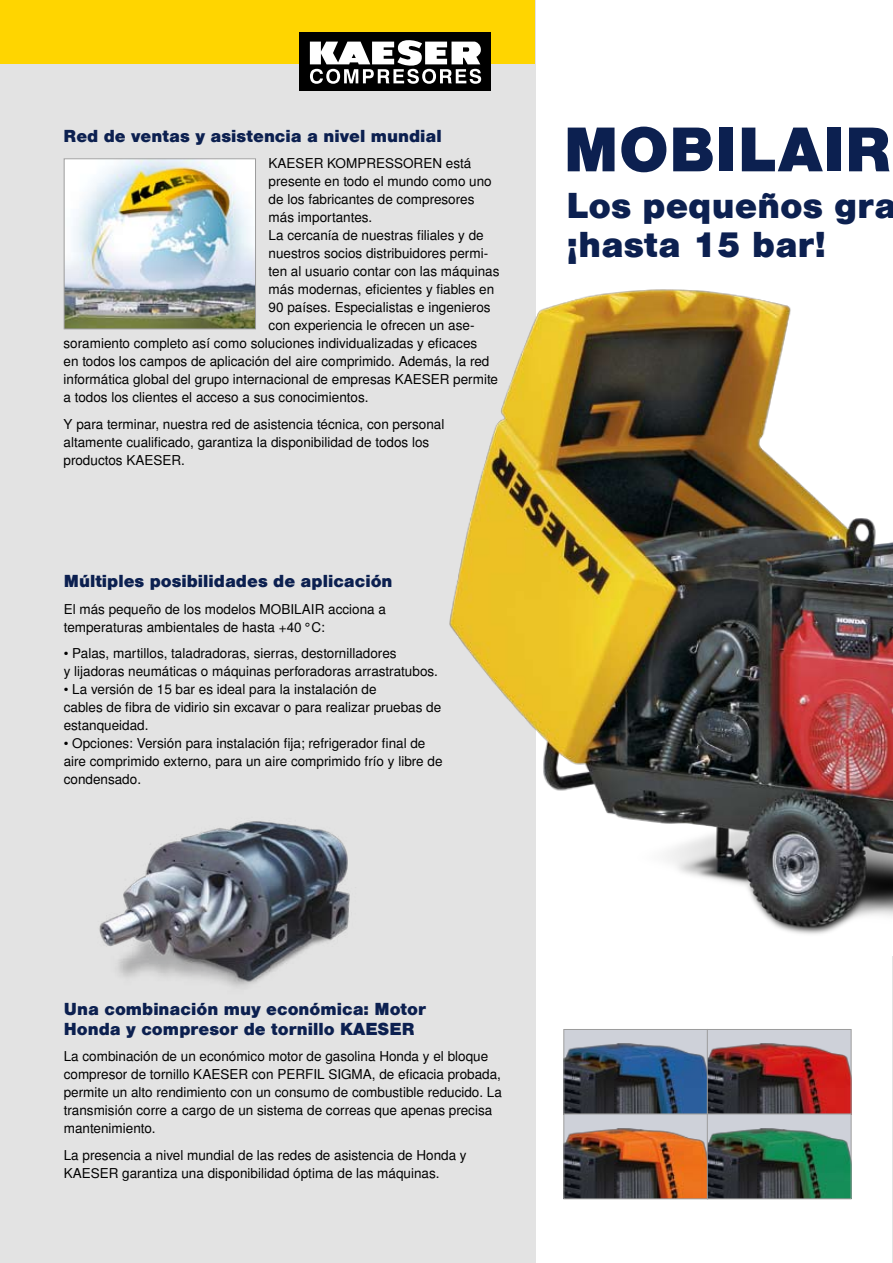
<style>
.page{position:relative;width:893px;height:1263px;background:#fff}
.page>*{position:absolute;margin:0;border:0;box-sizing:border-box;transform-origin:0 0}
.t1{font:900 60px "Nimbus San L";color:#0c2050}
.t2{font:900 34.2px/39px "Nimbus San L";color:#0c2050}
.t3{font:900 16.5px/19.5px "Nimbus San L";color:#0c2050}
.t4{font:13.5px/18px "Nimbus San L";color:#000}
</style>
<div class="page">
<div style="left:0;top:0;width:536px;height:1263px;background:#e3e3e3"></div>
<img style="left:66px;top:160px;width:188px;height:167px">
<div style="left:64px;top:158px;width:192px;height:171px;border:1px solid #9c9c9c"></div>
<div style="left:0;top:0;width:535px;height:64px;background:#ffd500"></div>
<div style="left:300px;top:33px;width:191px;height:58px;background:#000"></div>
<svg style="left:310px;top:40px;width:171px;height:44px"></svg>
<img style="left:99px;top:821px;width:251px;height:166px">
<img style="left:449px;top:289px;width:444px;height:671px">
<img style="left:565px;top:1031px;width:141px;height:82px">
<div style="left:563px;top:1029px;width:145px;height:86px;border:1px solid #9c9c9c"></div>
<img style="left:709px;top:1031px;width:140px;height:82px">
<div style="left:707px;top:1029px;width:144px;height:86px;border:1px solid #9c9c9c"></div>
<img style="left:565px;top:1115px;width:141px;height:82px">
<div style="left:563px;top:1113px;width:145px;height:86px;border:1px solid #9c9c9c"></div>
<img style="left:709px;top:1115px;width:140px;height:82px">
<div style="left:707px;top:1113px;width:144px;height:86px;border:1px solid #9c9c9c"></div>
<p class="t3" style="left:64px;top:126px;width:380px">Red de ventas y asistencia a nivel mundial</p>
<p class="t4" style="left:269px;top:155px;width:204px">KAESER KOMPRESSOREN está</p>
<p class="t4" style="left:269px;top:173px;width:225px">presente en todo el mundo como uno</p>
<p class="t4" style="left:269px;top:191px;width:207px">de los fabricantes de compresores</p>
<p class="t4" style="left:269px;top:209px;width:105px">más importantes.</p>
<p class="t4" style="left:269px;top:227px;width:217px">La cercanía de nuestras filiales y de</p>
<p class="t4" style="left:269px;top:245px;width:221px">nuestros socios distribuidores permi-</p>
<p class="t4" style="left:269px;top:263px;width:232px">ten al usuario contar con las máquinas</p>
<p class="t4" style="left:269px;top:281px;width:227px">más modernas, eficientes y fiables en</p>
<p class="t4" style="left:269px;top:299px;width:223px">90 países. Especialistas e ingenieros</p>
<p class="t4" style="left:269px;top:317px;width:207px">con experiencia le ofrecen un ase-</p>
<p class="t4" style="left:64px;top:335px;width:415px">soramiento completo así como soluciones individualizadas y eficaces</p>
<p class="t4" style="left:64px;top:353px;width:427px">en todos los campos de aplicación del aire comprimido. Además, la red</p>
<p class="t4" style="left:64px;top:371px;width:436px">informática global del grupo internacional de empresas KAESER permite</p>
<p class="t4" style="left:64px;top:389px;width:306px">a todos los clientes el acceso a sus conocimientos.</p>
<p class="t4" style="left:64px;top:415px;width:382px">Y para terminar, nuestra red de asistencia técnica, con personal altamente cualificado, garantiza la disponibilidad de todos los productos KAESER.</p>
<p class="t3" style="left:64px;top:571px;width:330px">Múltiples posibilidades de aplicación</p>
<p class="t4" style="left:64px;top:600px;width:324px">El más pequeño de los modelos MOBILAIR acciona a temperaturas ambientales de hasta +40°C:</p>
<p class="t4" style="left:64px;top:645px;width:376px">• Palas, martillos, taladradoras, sierras, destornilladores<br>y lijadoras neumáticas o máquinas perforadoras arrastratubos.</p>
<p class="t4" style="left:64px;top:680px;width:379px">• La versión de 15 bar es ideal para la instalación de<br>cables de fibra de vidirio sin excavar o para realizar pruebas de estanqueidad.</p>
<p class="t4" style="left:64px;top:734px;width:380px">• Opciones: Versión para instalación fija; refrigerador final de aire comprimido externo, para un aire comprimido frío y libre de condensado.</p>
<h1 class="t1" style="left:563px;top:112px;width:329px">MOBILAIR</h1>
<h2 class="t2" style="left:567px;top:186px;width:332px">Los pequeños gra ¡hasta 15 bar!</h2>
<p class="t3" style="left:64px;top:1000px;width:364px">Una combinación muy económica: Motor<br>Honda y compresor de tornillo KAESER</p>
<p class="t4" style="left:64px;top:1048px;width:440px">La combinación de un económico motor de gasolina Honda y el bloque compresor de tornillo KAESER con PERFIL SIGMA, de eficacia probada, permite un alto rendimiento con un consumo de combustible reducido. La transmisión corre a cargo de un sistema de correas que apenas precisa mantenimiento.</p>
<p class="t4" style="left:64px;top:1146px;width:404px">La presencia a nivel mundial de las redes de asistencia de Honda y<br>KAESER garantiza una disponibilidad óptima de las máquinas.</p>
</div>
